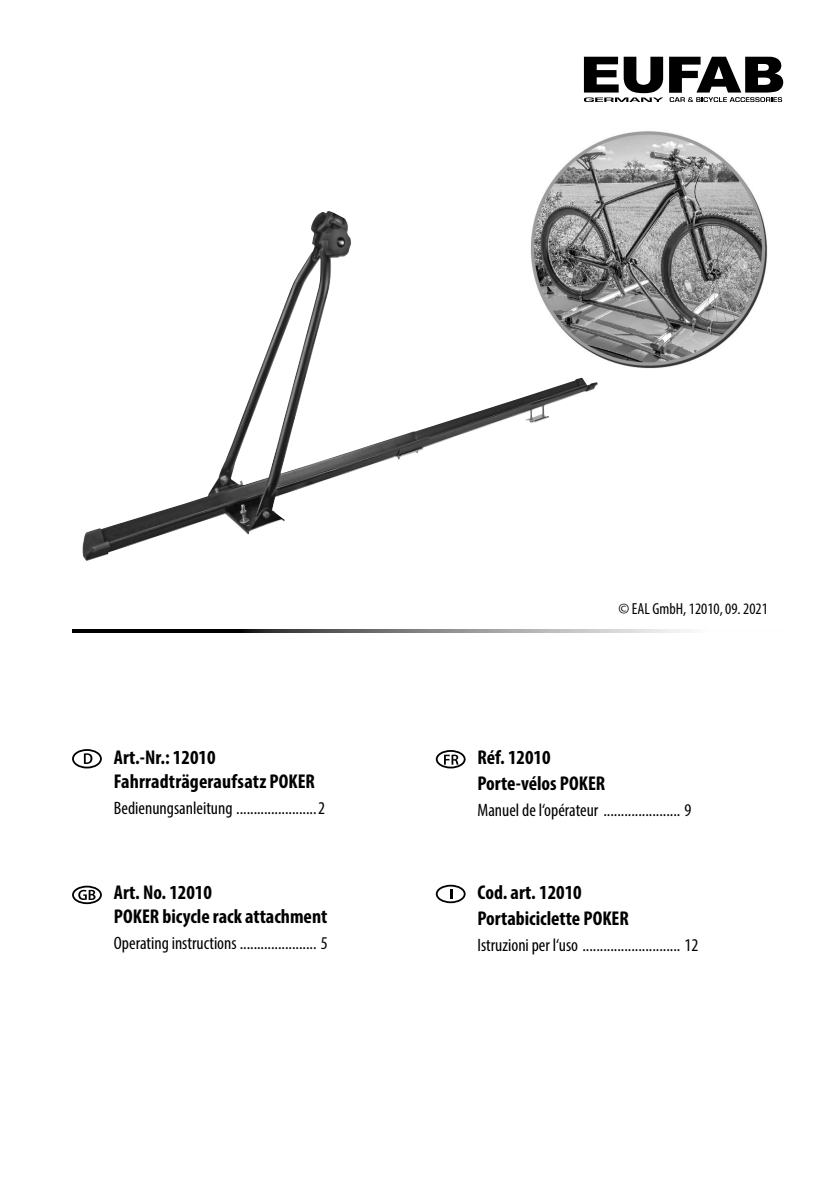
<style>
.page{position:relative;width:840px;height:1191px;background:#fff}
.page>*{position:absolute;margin:0;border:0;box-sizing:border-box;transform-origin:0 0}
.t1{font:700 condensed 20px/24px "Myriad Pro";color:#000}
.t2{font:condensed 18px "Myriad Pro";color:#000}
.t3{font:condensed 16px "Myriad Pro";color:#000}
</style>
<div class="page">
<div style="left:72px;top:749px;width:30px;height:19px;border:2px solid #000;border-radius:50%"></div>
<svg style="left:84px;top:753px;width:8px;height:11px"></svg>
<div style="left:72px;top:885px;width:30px;height:19px;border:2px solid #000;border-radius:50%"></div>
<svg style="left:78px;top:890px;width:17px;height:10px"></svg>
<div style="left:435px;top:750px;width:30px;height:18px;border:2px solid #000;border-radius:50%"></div>
<svg style="left:444px;top:754px;width:14px;height:10px"></svg>
<div style="left:435px;top:884px;width:30px;height:19px;border:2px solid #000;border-radius:50%"></div>
<svg style="left:450px;top:889px;width:2px;height:10px"></svg>
<svg style="left:72px;top:629px;width:613px;height:3px;background:#696969"></svg>
<img style="left:82px;top:211px;width:515px;height:350px">
<svg style="left:583px;top:57px;width:79px;height:45px"></svg>
<svg style="left:669px;top:57px;width:113px;height:45px"></svg>
<img style="left:529px;top:131px;width:238px;height:238px">
<p class="t1" style="left:114px;top:744px;width:202px">Art.-Nr.: 12010<br>Fahrradträgeraufsatz POKER</p>
<p class="t2" style="left:114px;top:797px;width:212px">Bedienungsanleitung .......................2</p>
<p class="t1" style="left:114px;top:880px;width:215px">Art. No. 12010<br>POKER bicycle rack attachment</p>
<p class="t2" style="left:114px;top:932px;width:215px">Operating instructions ...................... 5</p>
<p class="t3" style="left:618px;top:599px;width:151px">© EAL GmbH, 12010, 09. 2021</p>
<p class="t1" style="left:477px;top:743px;width:129px;line-height:26px">Réf. 12010<br>Porte-vélos POKER</p>
<p class="t2" style="left:477px;top:799px;width:215px">Manuel de l‘opérateur ...................... 9</p>
<p class="t1" style="left:477px;top:879px;width:153px;line-height:26px">Cod. art. 12010<br>Portabiciclette POKER</p>
<p class="t2" style="left:477px;top:934px;width:222px">Istruzioni per l‘uso ............................ 12</p>
</div>
